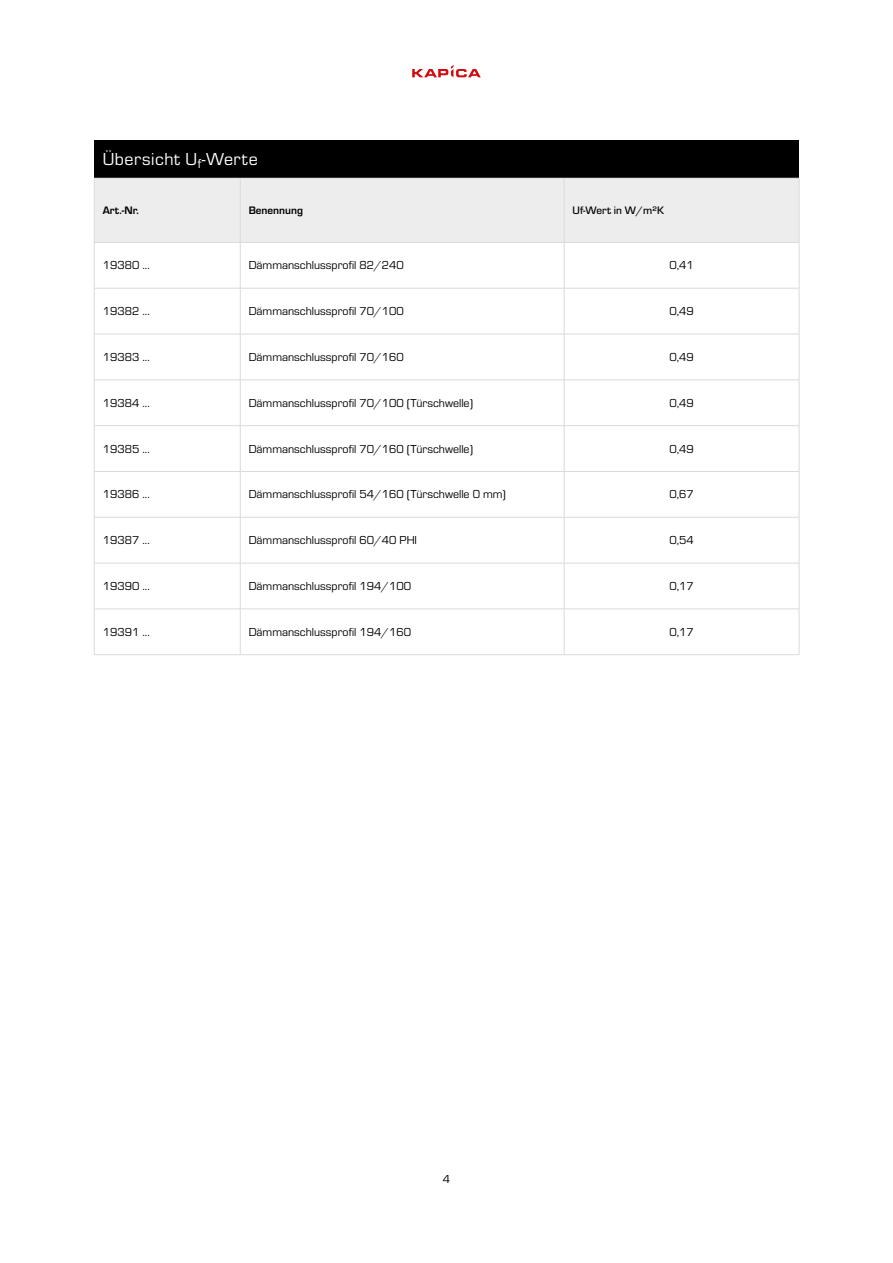
<style>
.page{position:relative;width:893px;height:1263px;background:#fff}
.page>*{position:absolute;margin:0;border:0;box-sizing:border-box;transform-origin:0 0}
.t1{font:18px "Eurostile";letter-spacing:.03em;color:#fff}
.t2{font:12px "Eurostile";color:#000}
.t3{font:700 11.25px "Eurostile";color:#000}
.t4{font:500 11.25px "Eurostile";color:#000}
</style>
<div class="page">
<svg style="left:412px;top:65px;width:69px;height:12px"></svg>
<div style="left:94px;top:141px;width:705px;height:37px;background:#000"></div>
<div style="left:95px;top:179px;width:704px;height:63px;background:#ededed"></div>
<svg style="left:95px;top:243px;width:704px;height:411px"></svg>
<hr style="left:94px;top:140px;width:146px;height:1px;background:#000">
<hr style="left:240px;top:140px;width:324px;height:1px;background:#000">
<hr style="left:564px;top:140px;width:235px;height:1px;background:#000">
<hr style="left:94px;top:178px;width:146px;height:1px;background:#dadada">
<hr style="left:94px;top:178px;width:1px;height:64px;background:#dadada">
<hr style="left:240px;top:178px;width:324px;height:1px;background:#dadada">
<hr style="left:240px;top:178px;width:1px;height:64px;background:#dadada">
<hr style="left:564px;top:178px;width:235px;height:1px;background:#dadada">
<hr style="left:564px;top:178px;width:1px;height:64px;background:#dadada">
<hr style="left:799px;top:178px;width:1px;height:64px;background:#dadada">
<hr style="left:94px;top:242px;width:146px;height:1px;background:#dadada">
<hr style="left:94px;top:243px;width:1px;height:45px;background:#dadada">
<hr style="left:240px;top:242px;width:324px;height:1px;background:#dadada">
<hr style="left:240px;top:243px;width:1px;height:45px;background:#dadada">
<hr style="left:564px;top:242px;width:235px;height:1px;background:#dadada">
<hr style="left:564px;top:243px;width:1px;height:45px;background:#dadada">
<hr style="left:799px;top:243px;width:1px;height:45px;background:#dadada">
<hr style="left:94px;top:288px;width:146px;height:1px;background:#dadada">
<hr style="left:94px;top:288px;width:1px;height:46px;background:#dadada">
<hr style="left:240px;top:288px;width:324px;height:1px;background:#dadada">
<hr style="left:240px;top:288px;width:1px;height:46px;background:#dadada">
<hr style="left:564px;top:288px;width:235px;height:1px;background:#dadada">
<hr style="left:564px;top:288px;width:1px;height:46px;background:#dadada">
<hr style="left:799px;top:288px;width:1px;height:46px;background:#dadada">
<hr style="left:94px;top:334px;width:146px;height:1px;background:#dadada">
<hr style="left:94px;top:334px;width:1px;height:46px;background:#dadada">
<hr style="left:240px;top:334px;width:324px;height:1px;background:#dadada">
<hr style="left:240px;top:334px;width:1px;height:46px;background:#dadada">
<hr style="left:564px;top:334px;width:235px;height:1px;background:#dadada">
<hr style="left:564px;top:334px;width:1px;height:46px;background:#dadada">
<hr style="left:799px;top:334px;width:1px;height:46px;background:#dadada">
<hr style="left:94px;top:380px;width:146px;height:1px;background:#dadada">
<hr style="left:94px;top:380px;width:1px;height:45px;background:#dadada">
<hr style="left:240px;top:380px;width:324px;height:1px;background:#dadada">
<hr style="left:240px;top:380px;width:1px;height:45px;background:#dadada">
<hr style="left:564px;top:380px;width:235px;height:1px;background:#dadada">
<hr style="left:564px;top:380px;width:1px;height:45px;background:#dadada">
<hr style="left:799px;top:380px;width:1px;height:45px;background:#dadada">
<hr style="left:94px;top:425px;width:146px;height:1px;background:#dadada">
<hr style="left:94px;top:426px;width:1px;height:45px;background:#dadada">
<hr style="left:240px;top:425px;width:324px;height:1px;background:#dadada">
<hr style="left:240px;top:426px;width:1px;height:45px;background:#dadada">
<hr style="left:564px;top:425px;width:235px;height:1px;background:#dadada">
<hr style="left:564px;top:426px;width:1px;height:45px;background:#dadada">
<hr style="left:799px;top:426px;width:1px;height:45px;background:#dadada">
<hr style="left:94px;top:471px;width:146px;height:1px;background:#dadada">
<hr style="left:94px;top:472px;width:1px;height:45px;background:#dadada">
<hr style="left:240px;top:471px;width:324px;height:1px;background:#dadada">
<hr style="left:240px;top:472px;width:1px;height:45px;background:#dadada">
<hr style="left:564px;top:471px;width:235px;height:1px;background:#dadada">
<hr style="left:564px;top:472px;width:1px;height:45px;background:#dadada">
<hr style="left:799px;top:472px;width:1px;height:45px;background:#dadada">
<hr style="left:94px;top:517px;width:146px;height:1px;background:#dadada">
<hr style="left:94px;top:517px;width:1px;height:46px;background:#dadada">
<hr style="left:240px;top:517px;width:324px;height:1px;background:#dadada">
<hr style="left:240px;top:517px;width:1px;height:46px;background:#dadada">
<hr style="left:564px;top:517px;width:235px;height:1px;background:#dadada">
<hr style="left:564px;top:517px;width:1px;height:46px;background:#dadada">
<hr style="left:799px;top:517px;width:1px;height:46px;background:#dadada">
<hr style="left:94px;top:563px;width:146px;height:1px;background:#dadada">
<hr style="left:94px;top:563px;width:1px;height:46px;background:#dadada">
<hr style="left:240px;top:563px;width:324px;height:1px;background:#dadada">
<hr style="left:240px;top:563px;width:1px;height:46px;background:#dadada">
<hr style="left:564px;top:563px;width:235px;height:1px;background:#dadada">
<hr style="left:564px;top:563px;width:1px;height:46px;background:#dadada">
<hr style="left:799px;top:563px;width:1px;height:46px;background:#dadada">
<hr style="left:94px;top:609px;width:146px;height:1px;background:#dadada">
<hr style="left:94px;top:609px;width:1px;height:45px;background:#dadada">
<hr style="left:240px;top:609px;width:324px;height:1px;background:#dadada">
<hr style="left:240px;top:609px;width:1px;height:45px;background:#dadada">
<hr style="left:564px;top:609px;width:235px;height:1px;background:#dadada">
<hr style="left:564px;top:609px;width:1px;height:45px;background:#dadada">
<hr style="left:799px;top:609px;width:1px;height:45px;background:#dadada">
<hr style="left:94px;top:654px;width:146px;height:1px;background:#dadada">
<hr style="left:240px;top:654px;width:324px;height:1px;background:#dadada">
<hr style="left:564px;top:654px;width:235px;height:1px;background:#dadada">
<p class="t1" style="left:103px;top:147px;width:156px">Übersicht U<sub>f</sub>-Werte</p>
<p class="t3" style="left:103px;top:202px;width:37px">Art.-Nr.</p>
<p class="t3" style="left:249px;top:202px;width:56px">Benennung</p>
<p class="t4" style="left:573px;top:203px;width:93px">Uf-Wert in W/m²K</p>
<p class="t2" style="left:103px;top:257px;width:48px">19380 ...</p>
<p class="t2" style="left:249px;top:257px;width:157px">Dämmanschlussprofil 82/240</p>
<p class="t2" style="left:669px;top:257px;width:26px">0,41</p>
<p class="t2" style="left:103px;top:303px;width:48px">19382 ...</p>
<p class="t2" style="left:249px;top:303px;width:157px">Dämmanschlussprofil 70/100</p>
<p class="t2" style="left:669px;top:303px;width:26px">0,49</p>
<p class="t2" style="left:103px;top:349px;width:48px">19383 ...</p>
<p class="t2" style="left:249px;top:349px;width:157px">Dämmanschlussprofil 70/160</p>
<p class="t2" style="left:669px;top:349px;width:26px">0,49</p>
<p class="t2" style="left:103px;top:395px;width:48px">19384 ...</p>
<p class="t2" style="left:249px;top:395px;width:226px">Dämmanschlussprofil 70/100 (Türschwelle)</p>
<p class="t2" style="left:669px;top:395px;width:26px">0,49</p>
<p class="t2" style="left:103px;top:440px;width:48px">19385 ...</p>
<p class="t2" style="left:249px;top:440px;width:226px">Dämmanschlussprofil 70/160 (Türschwelle)</p>
<p class="t2" style="left:669px;top:440px;width:26px">0,49</p>
<p class="t2" style="left:103px;top:486px;width:48px">19386 ...</p>
<p class="t2" style="left:249px;top:486px;width:259px">Dämmanschlussprofil 54/160 (Türschwelle 0 mm)</p>
<p class="t2" style="left:669px;top:486px;width:26px">0,67</p>
<p class="t2" style="left:103px;top:532px;width:48px">19387 ...</p>
<p class="t2" style="left:249px;top:532px;width:170px">Dämmanschlussprofil 60/40 PHI</p>
<p class="t2" style="left:669px;top:532px;width:26px">0,54</p>
<p class="t2" style="left:103px;top:578px;width:48px">19390 ...</p>
<p class="t2" style="left:249px;top:578px;width:164px">Dämmanschlussprofil 194/100</p>
<p class="t2" style="left:669px;top:578px;width:26px">0,17</p>
<p class="t2" style="left:103px;top:624px;width:48px">19391 ...</p>
<p class="t2" style="left:249px;top:624px;width:164px">Dämmanschlussprofil 194/160</p>
<p class="t2" style="left:669px;top:624px;width:26px">0,17</p>
<p class="t2" style="left:443px;top:1171px;width:9px">4</p>
</div>
